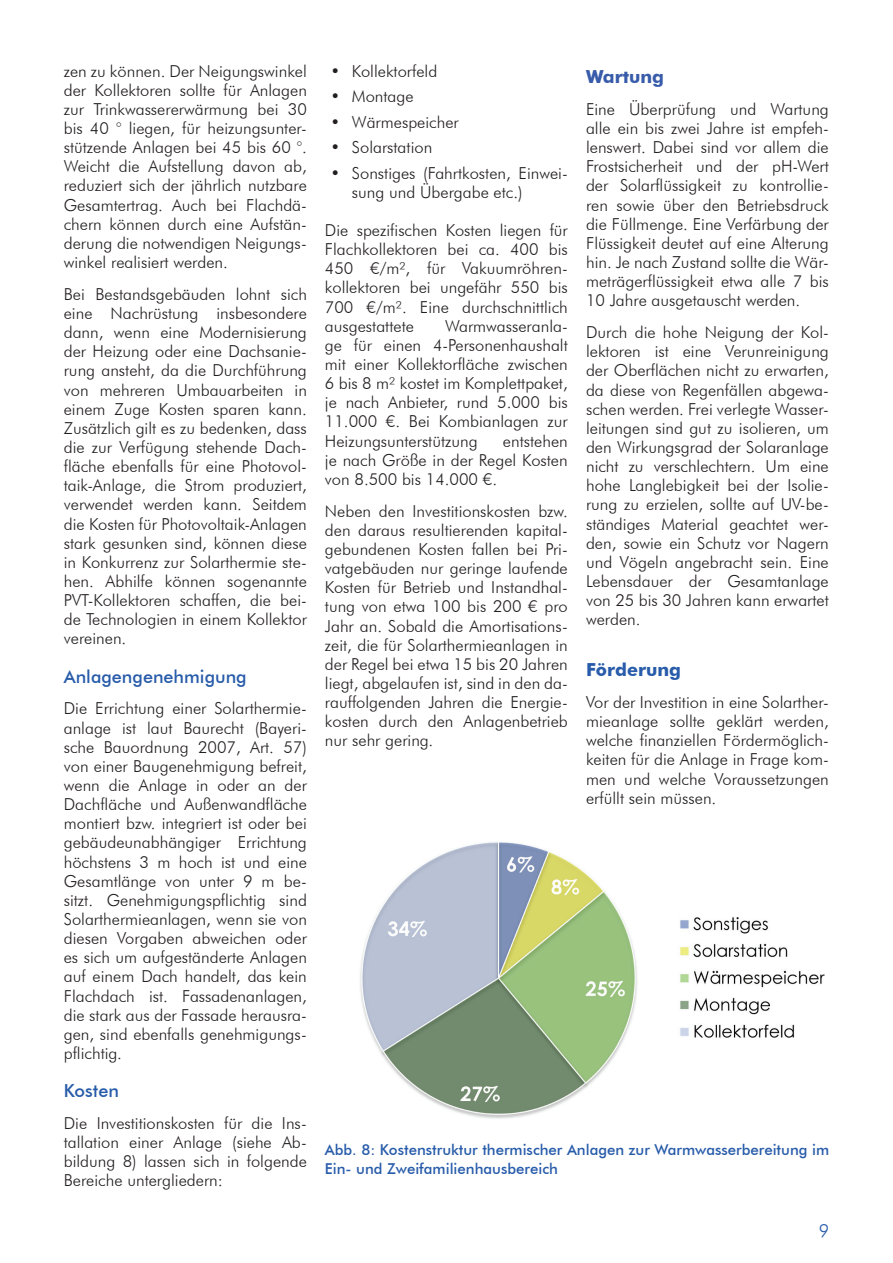
<style>
.page{position:relative;width:893px;height:1263px;background:#fff}
.page>*{position:absolute;margin:0;border:0;box-sizing:border-box;transform-origin:0 0}
.t1{font:500 18px "Futura BT";color:#285caa}
.t2{font:700 18px "Futura BT";color:#285caa}
.t3{font:700 18px "Futura BT";color:#385caa}
.t4{font:300 18px "Futura BT";color:#285caa}
.t5{font:300 16.5px/19.2px "Futura BT";color:#231f20;text-align:justify}
.t6{font:500 15px/19.2px "Futura BT";color:#285caa}
</style>
<div class="page">
<img style="left:360px;top:842px;width:465px;height:277px">
<p class="t5" style="left:64px;top:61px;width:245px">zen zu können. Der Neigungswinkel der Kollektoren sollte für Anlagen zur Trinkwassererwärmung bei 30 bis 40 ° liegen, für heizungsunter&shy;stützende Anlagen bei 45 bis 60 °.<br>Weicht die Aufstellung davon ab, reduziert sich der jährlich nutzbare Gesamtertrag. Auch bei Flachdä&shy;chern können durch eine Aufstän&shy;derung die notwendigen Neigungs&shy;winkel realisiert werden.</p>
<p class="t5" style="left:64px;top:284px;width:245px">Bei Bestandsgebäuden lohnt sich eine Nachrüstung insbesondere dann, wenn eine Modernisierung der Heizung oder eine Dachsanie&shy;rung ansteht, da die Durchführung von mehreren Umbauarbeiten in einem Zuge Kosten sparen kann.<br>Zusätzlich gilt es zu bedenken, dass die zur Verfügung stehende Dach&shy;fläche ebenfalls für eine Photovol&shy;taik-Anlage, die Strom produziert, verwendet werden kann. Seitdem die Kosten für Photovoltaik-Anlagen stark gesunken sind, können diese in Konkurrenz zur Solarthermie ste&shy;hen. Abhilfe können sogenannte PVT-Kollektoren schaffen, die bei&shy;de Technologien in einem Kollektor vereinen.</p>
<p class="t1" style="left:64px;top:665px;width:185px">Anlagengenehmigung</p>
<p class="t5" style="left:64px;top:699px;width:245px">Die Errichtung einer Solarthermie&shy;anlage ist laut Baurecht (Bayeri&shy;sche Bauordnung 2007, Art. 57) von einer Baugenehmigung befreit, wenn die Anlage in oder an der Dachfläche und Außenwandfläche montiert bzw. integriert ist oder bei gebäudeunabhängiger Errichtung höchstens 3 m hoch ist und eine Gesamtlänge von unter 9 m be&shy;sitzt. Genehmigungspflichtig sind Solarthermieanlagen, wenn sie von diesen Vorgaben abweichen oder es sich um aufgeständerte Anlagen auf einem Dach handelt, das kein Flachdach ist. Fassadenanlagen, die stark aus der Fassade herausra&shy;gen, sind ebenfalls genehmigungs&shy;pflichtig.</p>
<p class="t1" style="left:64px;top:1080px;width:57px">Kosten</p>
<p class="t5" style="left:64px;top:1113px;width:245px">Die Investitionskosten für die Ins&shy;tallation einer Anlage (siehe Ab&shy;bildung 8) lassen sich in folgende Bereiche untergliedern:</p>
<p class="t5" style="left:331px;top:61px;width:108px">• Kollektorfeld</p>
<p class="t5" style="left:331px;top:86px;width:84px">• Montage</p>
<p class="t5" style="left:331px;top:112px;width:130px">• Wärmespeicher</p>
<p class="t5" style="left:331px;top:137px;width:103px">• Solarstation</p>
<p class="t5" style="left:352px;top:163px;width:217px;text-indent:-21px">• Sonstiges (Fahrtkosten, Einwei&shy;sung und Übergabe etc.)</p>
<p class="t5" style="left:325px;top:220px;width:244px">Die spezifischen Kosten liegen für Flachkollektoren bei ca. 400 bis 450 €/m², für Vakuumröhren&shy;kollektoren bei ungefähr 550 bis 700 €/m². Eine durchschnittlich ausgestattete</p>
<p class="t5" style="left:325px;top:316px;width:244px;text-indent:120px">Warmwasseranla&shy;ge für einen 4-Personenhaushalt mit einer Kollektorfläche zwischen 6 bis 8 m² kostet im Komplettpaket, je nach Anbieter, rund 5.000 bis 11.000 €. Bei Kombianlagen zur Heizungsunterstützung</p>
<p class="t5" style="left:325px;top:431px;width:244px;text-indent:178px">entstehen je nach Größe in der Regel Kosten von 8.500 bis 14.000 €.</p>
<p class="t5" style="left:325px;top:501px;width:244px">Neben den Investitionskosten bzw. den daraus resultierenden kapital&shy;gebundenen Kosten fallen bei Pri&shy;vatgebäuden nur geringe laufende Kosten für Betrieb und Instandhal&shy;tung von etwa 100 bis 200 € pro Jahr an. Sobald die Amortisations&shy;zeit, die für Solarthermieanlagen in der Regel bei etwa 15 bis 20 Jahren liegt, abgelaufen ist, sind in den da&shy;rauffolgenden Jahren die Energie&shy;kosten durch den Anlagenbetrieb nur sehr gering.</p>
<p class="t3" style="left:586px;top:66px;width:80px">Wartung</p>
<p class="t5" style="left:586px;top:99px;width:244px">Eine Überprüfung und Wartung alle ein bis zwei Jahre ist empfeh&shy;lenswert. Dabei sind vor allem die Frostsicherheit und der pH-Wert der Solarflüssigkeit zu kontrollie&shy;ren sowie über den Betriebsdruck die Füllmenge. Eine Verfärbung der Flüssigkeit deutet auf eine Alterung hin. Je nach Zustand sollte die Wär&shy;meträgerflüssigkeit etwa alle 7 bis 10 Jahre ausgetauscht werden.</p>
<p class="t5" style="left:586px;top:323px;width:244px">Durch die hohe Neigung der Kol&shy;lektoren ist eine Verunreinigung der Oberflächen nicht zu erwarten, da diese von Regenfällen abgewa&shy;schen werden. Frei verlegte Wasser&shy;leitungen sind gut zu isolieren, um den Wirkungsgrad der Solaranlage nicht zu verschlechtern. Um eine hohe Langlebigkeit bei der Isolie&shy;rung zu erzielen, sollte auf UV-be&shy;ständiges Material geachtet wer&shy;den, sowie ein Schutz vor Nagern und Vögeln angebracht sein. Eine Lebensdauer der Gesamtanlage von 25 bis 30 Jahren kann erwartet werden.</p>
<p class="t2" style="left:586px;top:659px;width:96px">Förderung</p>
<p class="t5" style="left:586px;top:692px;width:244px">Vor der Investition in eine Solarther&shy;mieanlage sollte geklärt werden, welche finanziellen Fördermöglich&shy;keiten für die Anlage in Frage kom&shy;men und welche Voraussetzungen erfüllt sein müssen.</p>
<p class="t6" style="left:325px;top:1139px;width:506px">Abb. 8: Kostenstruktur thermischer Anlagen zur Warmwasserbereitung im<br>Ein- und Zweifamilienhausbereich</p>
<p class="t4" style="left:819px;top:1220px;width:12px">9</p>
</div>
